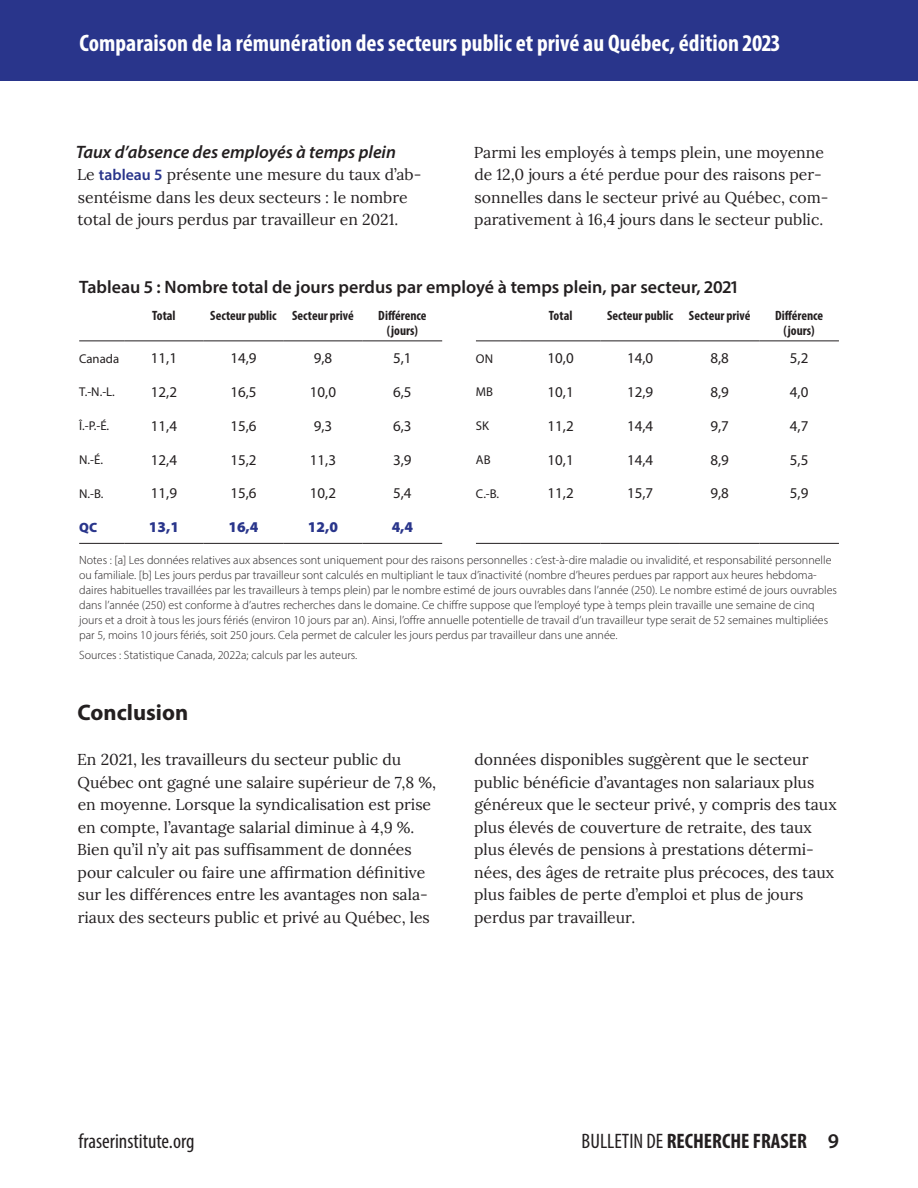
<style>
.page{position:relative;width:918px;height:1188px;background:#fff}
.page>*{position:absolute;margin:0;border:0;box-sizing:border-box;transform-origin:0 0}
.t1{font:700 condensed 24px "Myriad Pro";color:#fff}
.t2{font:700 22.5px "Myriad Pro";color:#231f20}
.t3{font:700 condensed 21px "Myriad Pro";color:#231f20}
.t4{font:condensed 21px "Myriad Pro";color:#231f20}
.t5{font:600 18px "Myriad Pro";color:#231f20}
.t6{font:italic 600 18px "Myriad Pro";color:#231f20}
.t7{font:15.75px/22.5px "Lora";color:#231f20}
.t8{font:15px "Myriad Pro";color:#231f20}
.t9{font:900 15px "Myriad Pro";color:#29358b}
.t10{font:700 condensed 13.5px/15px "Myriad Pro";color:#231f20;text-align:center}
.t11{font:900 13.5px "Myriad Pro";color:#29358b}
.t12{font:12.75px "Myriad Pro";color:#231f20}
.t13{font:300 12px/15px "Myriad Pro";color:#231f20}
.s1{font-family:"Myriad Pro";font-weight:600;color:#29358b}
.s2{font-weight:400}
.s3{font-weight:600;font-stretch:normal}
</style>
<div class="page">
<div style="left:0;top:0;width:918px;height:81px;background:#29358b"></div>
<hr style="left:79px;top:340px;width:45px;height:1px;background:#231f20">
<hr style="left:124px;top:340px;width:80px;height:1px;background:#231f20">
<hr style="left:204px;top:340px;width:79px;height:1px;background:#231f20">
<hr style="left:283px;top:340px;width:80px;height:1px;background:#231f20">
<hr style="left:363px;top:340px;width:79px;height:1px;background:#231f20">
<hr style="left:79px;top:543px;width:45px;height:1px;background:#231f20">
<hr style="left:124px;top:543px;width:80px;height:1px;background:#231f20">
<hr style="left:204px;top:543px;width:79px;height:1px;background:#231f20">
<hr style="left:283px;top:543px;width:80px;height:1px;background:#231f20">
<hr style="left:363px;top:543px;width:79px;height:1px;background:#231f20">
<hr style="left:476px;top:543px;width:45px;height:1px;background:#231f20">
<hr style="left:521px;top:543px;width:79px;height:1px;background:#231f20">
<hr style="left:600px;top:543px;width:80px;height:1px;background:#231f20">
<hr style="left:680px;top:543px;width:79px;height:1px;background:#231f20">
<hr style="left:759px;top:543px;width:80px;height:1px;background:#231f20">
<hr style="left:476px;top:340px;width:45px;height:1px;background:#231f20">
<hr style="left:521px;top:340px;width:79px;height:1px;background:#231f20">
<hr style="left:600px;top:340px;width:80px;height:1px;background:#231f20">
<hr style="left:680px;top:340px;width:79px;height:1px;background:#231f20">
<hr style="left:759px;top:340px;width:80px;height:1px;background:#231f20">
<h1 class="t1" style="left:80px;top:28px;width:702px">Comparaison de la rémunération des secteurs public et privé au Québec, édition 2023</h1>
<p class="t6" style="left:76px;top:140px;width:322px">Taux d’absence des employés à temps plein</p>
<p class="t7" style="left:77px;top:162px;width:346px">Le <span class="s1">tableau 5</span> présente une mesure du taux d’ab&shy;sentéisme dans les deux secteurs : le nombre total de jours perdus par travailleur en 2021.</p>
<p class="t7" style="left:474px;top:140px;width:356px">Parmi les employés à temps plein, une moyenne de 12,0 jours a été perdue pour des raisons per&shy;sonnelles dans le secteur privé au Québec, com&shy;parativement à 16,4 jours dans le secteur public.</p>
<p class="t5" style="left:79px;top:275px;width:660px">Tableau 5 : Nombre total de jours perdus par employé à temps plein, par secteur, 2021</p>
<p class="t10" style="left:152px;top:308px;width:25px">Total</p>
<p class="t10" style="left:210px;top:308px;width:145px">Secteur public Secteur privé</p>
<p class="t10" style="left:378px;top:308px;width:50px">Différence (jours)</p>
<p class="t10" style="left:549px;top:308px;width:25px">Total</p>
<p class="t10" style="left:607px;top:308px;width:145px">Secteur public Secteur privé</p>
<p class="t10" style="left:775px;top:308px;width:50px">Différence (jours)</p>
<p class="t12" style="left:79px;top:350px;width:42px">Canada</p>
<p class="t8" style="left:151px;top:349px;width:28px">11,1</p>
<p class="t8" style="left:230px;top:349px;width:28px">14,9</p>
<p class="t8" style="left:314px;top:349px;width:20px">9,8</p>
<p class="t8" style="left:393px;top:349px;width:20px">5,1</p>
<p class="t12" style="left:476px;top:350px;width:19px">ON</p>
<p class="t8" style="left:548px;top:349px;width:28px">10,0</p>
<p class="t8" style="left:627px;top:349px;width:28px">14,0</p>
<p class="t8" style="left:710px;top:349px;width:20px">8,8</p>
<p class="t8" style="left:790px;top:349px;width:20px">5,2</p>
<p class="t12" style="left:79px;top:384px;width:37px">T.-N.-L.</p>
<p class="t8" style="left:151px;top:383px;width:28px">12,2</p>
<p class="t8" style="left:230px;top:383px;width:28px">16,5</p>
<p class="t8" style="left:310px;top:383px;width:28px">10,0</p>
<p class="t8" style="left:393px;top:383px;width:20px">6,5</p>
<p class="t12" style="left:476px;top:384px;width:19px">MB</p>
<p class="t8" style="left:548px;top:383px;width:28px">10,1</p>
<p class="t8" style="left:627px;top:383px;width:28px">12,9</p>
<p class="t8" style="left:710px;top:383px;width:20px">8,9</p>
<p class="t8" style="left:790px;top:383px;width:20px">4,0</p>
<p class="t12" style="left:79px;top:418px;width:32px">Î.-P.-É.</p>
<p class="t8" style="left:151px;top:417px;width:28px">11,4</p>
<p class="t8" style="left:230px;top:417px;width:28px">15,6</p>
<p class="t8" style="left:314px;top:417px;width:20px">9,3</p>
<p class="t8" style="left:393px;top:417px;width:20px">6,3</p>
<p class="t12" style="left:476px;top:418px;width:15px">SK</p>
<p class="t8" style="left:548px;top:417px;width:28px">11,2</p>
<p class="t8" style="left:627px;top:417px;width:28px">14,4</p>
<p class="t8" style="left:710px;top:417px;width:20px">9,7</p>
<p class="t8" style="left:790px;top:417px;width:20px">4,7</p>
<p class="t12" style="left:79px;top:452px;width:25px">N.-É.</p>
<p class="t8" style="left:151px;top:450px;width:28px">12,4</p>
<p class="t8" style="left:230px;top:450px;width:28px">15,2</p>
<p class="t8" style="left:310px;top:450px;width:28px">11,3</p>
<p class="t8" style="left:393px;top:450px;width:20px">3,9</p>
<p class="t12" style="left:476px;top:452px;width:16px">AB</p>
<p class="t8" style="left:548px;top:450px;width:28px">10,1</p>
<p class="t8" style="left:627px;top:450px;width:28px">14,4</p>
<p class="t8" style="left:710px;top:450px;width:20px">8,9</p>
<p class="t8" style="left:790px;top:450px;width:20px">5,5</p>
<p class="t12" style="left:79px;top:485px;width:26px">N.-B.</p>
<p class="t8" style="left:151px;top:484px;width:28px">11,9</p>
<p class="t8" style="left:230px;top:484px;width:28px">15,6</p>
<p class="t8" style="left:310px;top:484px;width:28px">10,2</p>
<p class="t8" style="left:393px;top:484px;width:20px">5,4</p>
<p class="t12" style="left:476px;top:485px;width:25px">C.-B.</p>
<p class="t8" style="left:548px;top:484px;width:28px">11,2</p>
<p class="t8" style="left:627px;top:484px;width:28px">15,7</p>
<p class="t8" style="left:710px;top:484px;width:20px">9,8</p>
<p class="t8" style="left:790px;top:484px;width:20px">5,9</p>
<p class="t11" style="left:79px;top:518px;width:19px">QC</p>
<p class="t9" style="left:149px;top:517px;width:32px">13,1</p>
<p class="t9" style="left:228px;top:517px;width:32px">16,4</p>
<p class="t9" style="left:308px;top:517px;width:32px">12,0</p>
<p class="t9" style="left:392px;top:517px;width:23px">4,4</p>
<p class="t13" style="left:79px;top:552px;width:759px">Notes : [a] Les données relatives aux absences sont uniquement pour des raisons personnelles : c’est-à-dire maladie ou invalidité, et responsabilité personnelle ou familiale. [b] Les jours perdus par travailleur sont calculés en multipliant le taux d’inactivité (nombre d’heures perdues par rapport aux heures hebdoma&shy;daires habituelles travaillées par les travailleurs à temps plein) par le nombre estimé de jours ouvrables dans l’année (250). Le nombre estimé de jours ouvrables dans l’année (250) est conforme à d’autres recherches dans le domaine. Ce chiffre suppose que l’employé type à temps plein travaille une semaine de cinq jours et a droit à tous les jours fériés (environ 10 jours par an). Ainsi, l’offre annuelle potentielle de travail d’un travailleur type serait de 52 semaines multipliées par 5, moins 10 jours fériés, soit 250 jours. Cela permet de calculer les jours perdus par travailleur dans une année.</p>
<p class="t13" style="left:79px;top:648px;width:280px">Sources : Statistique Canada, 2022a; calculs par les auteurs.</p>
<h2 class="t2" style="left:78px;top:698px;width:112px">Conclusion</h2>
<p class="t7" style="left:77px;top:747px;width:361px">En 2021, les travailleurs du secteur public du Québec ont gagné une salaire supérieur de 7,8 %, en moyenne. Lorsque la syndicalisation est prise en compte, l’avantage salarial diminue à 4,9 %.<br>Bien qu’il n’y ait pas suffisamment de données pour calculer ou faire une affirmation définitive sur les différences entre les avantages non sala&shy;riaux des secteurs public et privé au Québec, les</p>
<p class="t7" style="left:474px;top:747px;width:364px">données disponibles suggèrent que le secteur public bénéficie d’avantages non salariaux plus généreux que le secteur privé, y compris des taux plus élevés de couverture de retraite, des taux plus élevés de pensions à prestations détermi&shy;nées, des âges de retraite plus précoces, des taux plus faibles de perte d’emploi et plus de jours perdus par travailleur.</p>
<h3 class="t4" style="left:79px;top:1128px;width:117px">fraserinstitute.org</h3>
<h3 class="t3" style="left:582px;top:1127px;width:259px"><span class="s2">BULLETIN DE</span> RECHERCHE FRASER <span class="s3">9</span></h3>
</div>
